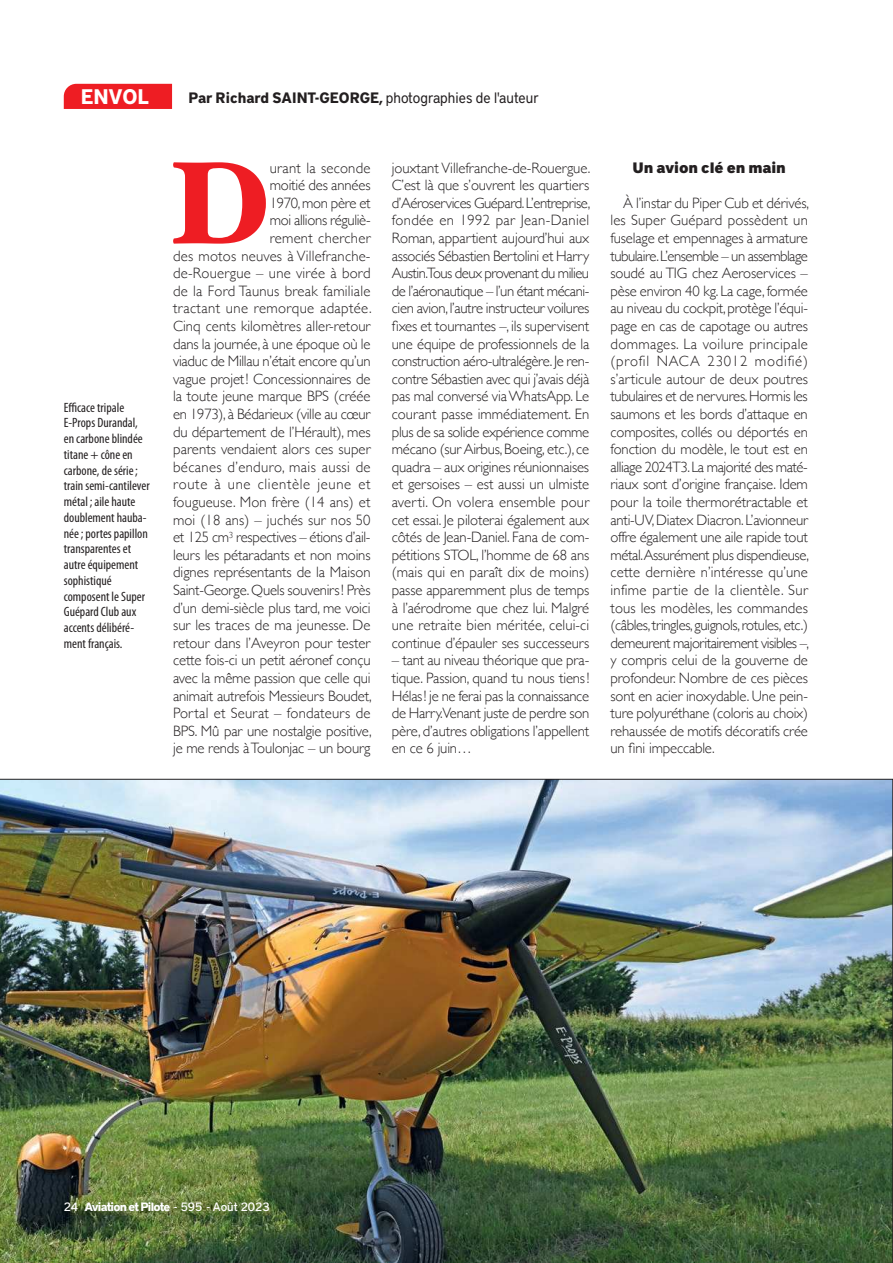
<style>
.page{position:relative;width:893px;height:1263px;background:#fff}
.page>*{position:absolute;margin:0;border:0;box-sizing:border-box;transform-origin:0 0}
.t1{font:900 117px "Hoefler Text";color:#ee1d23}
.t2{font:700 21px "District Pro";color:#fff;scale:.95 1}
.t3{font:300 15px/17.5px "Gill Sans";letter-spacing:-.01em;color:#231f20;text-align:justify}
.t4{font:700 15px "District Pro";color:#231f20;scale:.95 1}
.t5{font:900 15px "District Pro";letter-spacing:-.01em;color:#231f20}
.t6{font:condensed 13.5px/15.8px "Myriad Pro";color:#231f20}
.t7{font:700 12px "District Pro";letter-spacing:-.06em;color:#fff}
.s1{font-weight:400}
.s2{font-weight:500}
</style>
<div class="page">
<div style="left:64px;top:84px;width:108px;height:25px;background:#ee1d23"></div>
<img style="left:0;top:779px;width:893px;height:484px">
<h2 class="t2" style="left:81px;top:81px;width:73px">ENVOL</h2>
<p class="t4" style="left:188px;top:86px;width:370px">Par Richard SAINT-GEORGE, <span class="s1">photographies de l'auteur</span></p>
<p class="t6" style="left:64px;top:399px;width:87px">Efficace tripale<br>E-Props Durandal, en carbone blindée titane + cône en carbone, de série; train semi-cantilever métal ; aile haute doublement hauba&shy;née; portes papillon transparentes et autre équipement sophistiqué composent le Super<br>Guépard Club aux accents délibéré&shy;ment français.</p>
<h1 class="t1" style="left:168px;top:134px;width:104px">D</h1>
<p class="t3" style="left:173px;top:158px;width:200px;text-align:right">urant la seconde<br>moitié des années<br>1970, mon père et<br>moi allions réguliè-<br>rement chercher<br>des motos neuves à Villefranche&shy;de-Rouergue – une virée à bord de la Ford Taunus break familiale tractant une remorque adaptée.<br>Cinq cents kilomètres aller-retour dans la journée, à une époque où le viaduc de Millau n’était encore qu’un vague projet! Concessionnaires de la toute jeune marque BPS (créée en 1973), à Bédarieux (ville au cœur du département de l’Hérault), mes parents vendaient alors ces super bécanes d’enduro, mais aussi de route à une clientèle jeune et fougueuse. Mon frère (14 ans) et moi (18 ans) – juchés sur nos 50 et 125 cm<sup>3</sup> respectives – étions d’ail&shy;leurs les pétaradants et non moins dignes représentants de la Maison<br>Saint-George. Quels souvenirs! Près d’un demi-siècle plus tard, me voici sur les traces de ma jeunesse. De retour dans l’Aveyron pour tester cette fois-ci un petit aéronef conçu avec la même passion que celle qui animait autrefois Messieurs Boudet,<br>Portal et Seurat – fondateurs de<br>BPS. Mû par une nostalgie positive, je me rends à Toulonjac – un bourg</p>
<p class="t3" style="left:392px;top:158px;width:200px">jouxtant Villefranche-de-Rouergue.<br>C’est là que s’ouvrent les quartiers d’Aéroservices Guépard. L’entreprise, fondée en 1992 par Jean-Daniel Roman, appartient aujourd’hui aux associés Sébastien Bertolini et Harry Austin.Tous deux provenant du milieu de l’aéronautique – l’un étant mécani&shy;cien avion, l’autre instructeur voilures fixes et tournantes –, ils supervisent une équipe de professionnels de la construction aéro-ultralégère. Je ren&shy;contre Sébastien avec qui j’avais déjà pas mal conversé via WhatsApp. Le courant passe immédiatement. En plus de sa solide expérience comme mécano (sur Airbus, Boeing, etc.), ce quadra – aux origines réunionnaises et gersoises – est aussi un ulmiste averti. On volera ensemble pour cet essai. Je piloterai également aux côtés de Jean-Daniel. Fana de com&shy;pétitions STOL, l’homme de 68 ans (mais qui en paraît dix de moins) passe apparemment plus de temps à l’aérodrome que chez lui. Malgré une retraite bien méritée, celui-ci continue d’épauler ses successeurs</p>
<p class="t3" style="left:392px;top:651px;width:199px">– tant au niveau théorique que pra&shy;tique. Passion, quand tu nous tiens!<br>Hélas! je ne ferai pas la connaissance de Harry.Venant juste de perdre son père, d’autres obligations l’appellent en ce 6 juin…</p>
<p class="t5" style="left:633px;top:156px;width:155px">Un avion clé en main</p>
<p class="t3" style="left:610px;top:193px;width:200px;text-indent:13px">À l’instar du Piper Cub et dérivés, les Super Guépard possèdent un fuselage et empennages à armature tubulaire. L’ensemble – un assemblage soudé au TIG chez Aeroservices – pèse environ 40 kg. La cage, formée au niveau du cockpit, protège l’équi&shy;page en cas de capotage ou autres dommages. La voilure principale (profil NACA 23012 modifié) s’articule autour de deux poutres tubulaires et de nervures. Hormis les saumons et les bords d’attaque en composites, collés ou déportés en fonction du modèle, le tout est en alliage 2024T3. La majorité des maté&shy;riaux sont d’origine française. Idem pour la toile thermorétractable et anti-UV, Diatex Diacron. L’avionneur offre également une aile rapide tout métal.Assurément plus dispendieuse, cette dernière n’intéresse qu’une infime partie de la clientèle. Sur tous les modèles, les commandes (câbles, tringles, guignols, rotules, etc.) demeurent majoritairement visibles –, y compris celui de la gouverne de profondeur. Nombre de ces pièces sont en acier inoxydable. Une pein&shy;ture polyuréthane (coloris au choix) rehaussée de motifs décoratifs crée un fini impeccable.</p>
<p class="t7" style="left:64px;top:1198px;width:207px"><span class="s2">24</span> Aviation et Pilote <span class="s2">- 595 - Août 2023</span></p>
</div>
